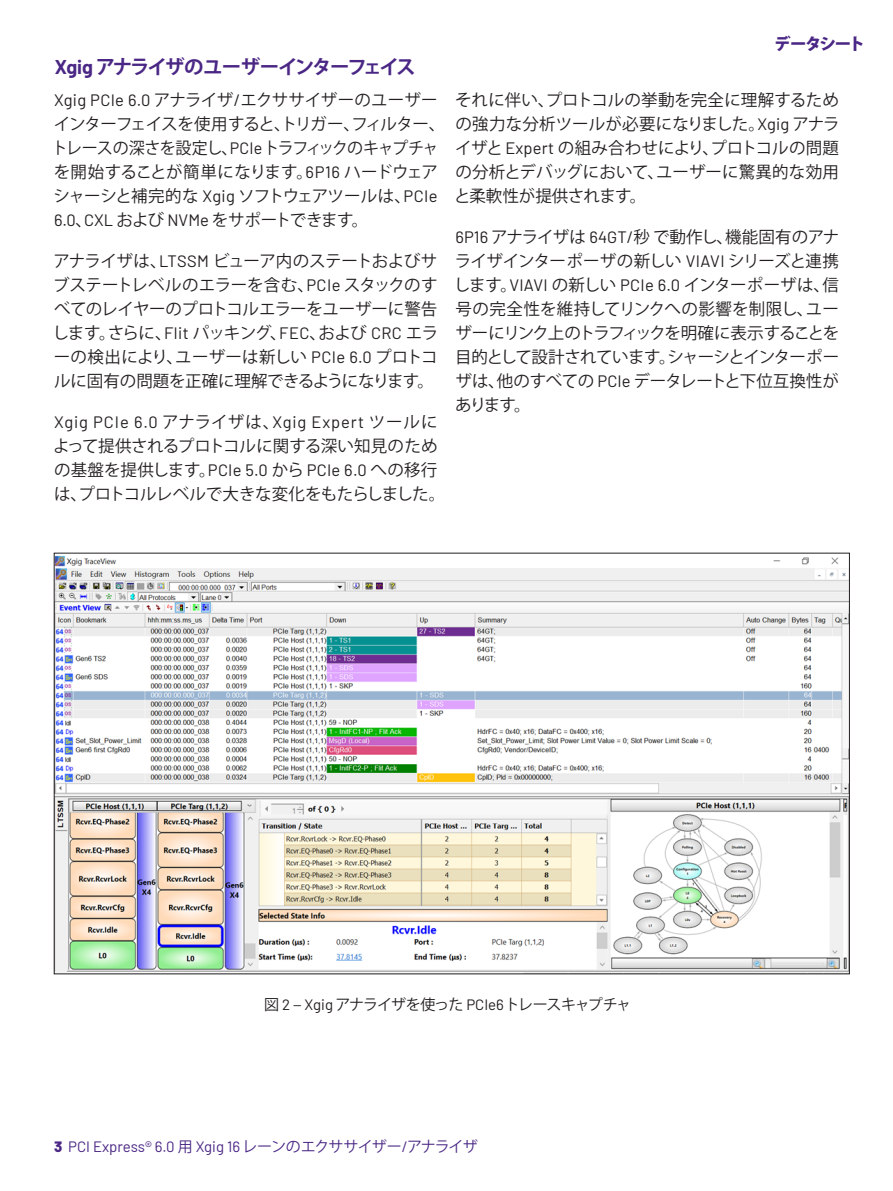
<style>
.page{position:relative;width:893px;height:1191px;background:#fff}
.page>*{position:absolute;margin:0;border:0;box-sizing:border-box;transform-origin:0 0}
.B-H1_Heading_Purple_13_16{font:700 19.5px "Koz Go Pro";letter-spacing:-.1em;color:#4a2785}
.Body_Copy{font:16.5px/24px "Koz Go Pro";letter-spacing:-.025em;color:#231f20;text-align:justify}
.Body_Copy-2{font:16.5px/24px "Koz Go Pro";letter-spacing:-.05em;color:#231f20}
.t1{font:800 16.5px "Koz Go Pro";letter-spacing:-.09em;color:#4a2785}
.t2{font:15px "Barlow";color:#4a2785}
.t3{font:15px "Koz Go Pro";letter-spacing:-.075em;color:#231f20}
.s1{font-family:"Barlow"}
.s2{font-weight:800}
.s3{font-family:"Koz Go Pro"}
</style>
<div class="page">
<img style="left:56px;top:555px;width:792px;height:417px">
<p class="B-H1_Heading_Purple_13_16" style="left:55px;top:54px;width:362px"><span class="s1">Xgig</span> アナライザのユーザーインターフェイス</p>
<p class="Body_Copy-2" style="left:52px;top:89px;width:395px"><span class="s1">Xgig PCIe 6.0</span> アナライザ<span class="s1">/</span>エクササイザーのユーザーインターフェイスを使用すると、トリガー、フィルター、トレースの深さを設定し、<span class="s1">PCIe</span>トラフィックのキャプチャを開始することが簡単になります。<span class="s1">6P16</span> ハードウェアシャーシと補完的な <span class="s1">Xgig</span> ソフトウェアツールは、<span class="s1">PCIe<br>6.0</span>、<span class="s1">CXL</span> および <span class="s1">NVMe</span> をサポートできます。</p>
<p class="Body_Copy" style="left:52px;top:250px;width:387px">アナライザは、<span class="s1">LTSSM</span> ビューア内のステートおよびサブステートレベルのエラーを含む、<span class="s1">PCIe</span> スタックのすべてのレイヤーのプロトコルエラーをユーザーに警告します。さらに、<span class="s1">Flit</span> パッキング、<span class="s1">FEC</span>、および <span class="s1">CRC</span> エラーの検出により、ユーザーは新しい <span class="s1">PCIe 6.0</span> プロトコルに固有の問題を正確に理解できるようになります。</p>
<p class="Body_Copy" style="left:53px;top:411px;width:394px;text-align:left"><span class="s1">Xgig PCIe 6.0</span> アナライザは、<span class="s1">Xgig Expert</span> ツールによって提供されるプロトコルに関する深い知見のための基盤を提供します。<span class="s1">PCIe 5.0</span> から <span class="s1">PCIe 6.0</span> への移行は、プロトコルレベルで大きな変化をもたらしました。</p>
<p class="t1" style="left:774px;top:33px;width:92px">データシート</p>
<p class="Body_Copy" style="left:454px;top:89px;width:387px">それに伴い、プロトコルの挙動を完全に理解するための強力な分析ツールが必要になりました。<span class="s1">Xgig</span> アナライザと<span class="s1">Expert</span> の組み合わせにより、プロトコルの問題の分析とデバッグにおいて、ユーザーに驚異的な効用と柔軟性が提供されます。</p>
<p class="Body_Copy" style="left:454px;top:226px;width:387px"><span class="s1">6P16</span> アナライザは <span class="s1">64GT/</span>秒で動作し、機能固有のアナライザインターポーザの新しい <span class="s1">VIAVI</span> シリーズと連携します。<span class="s1">VIAVI</span> の新しい <span class="s1">PCIe 6.0</span> インターポーザは、信号の完全性を維持してリンクへの影響を制限し、ユーザーにリンク上のトラフィックを明確に表示することを目的として設計されています。シャーシとインターポーザは、他のすべての <span class="s1">PCIe</span> データレートと下位互換性があります。</p>
<p class="t3" style="left:264px;top:995px;width:368px">図 <span class="s1">2</span> – <span class="s1">Xgig</span> アナライザを使った <span class="s1">PCIe6</span> トレースキャプチャ</p>
<p class="t2" style="left:54px;top:1135px;width:425px"><span class="s2">3</span> PCI Express® 6.0 <span class="s3">用</span> Xgig 16 <span class="s3">レーンのエクササイザー</span>/<span class="s3">アナライザ</span></p>
</div>
